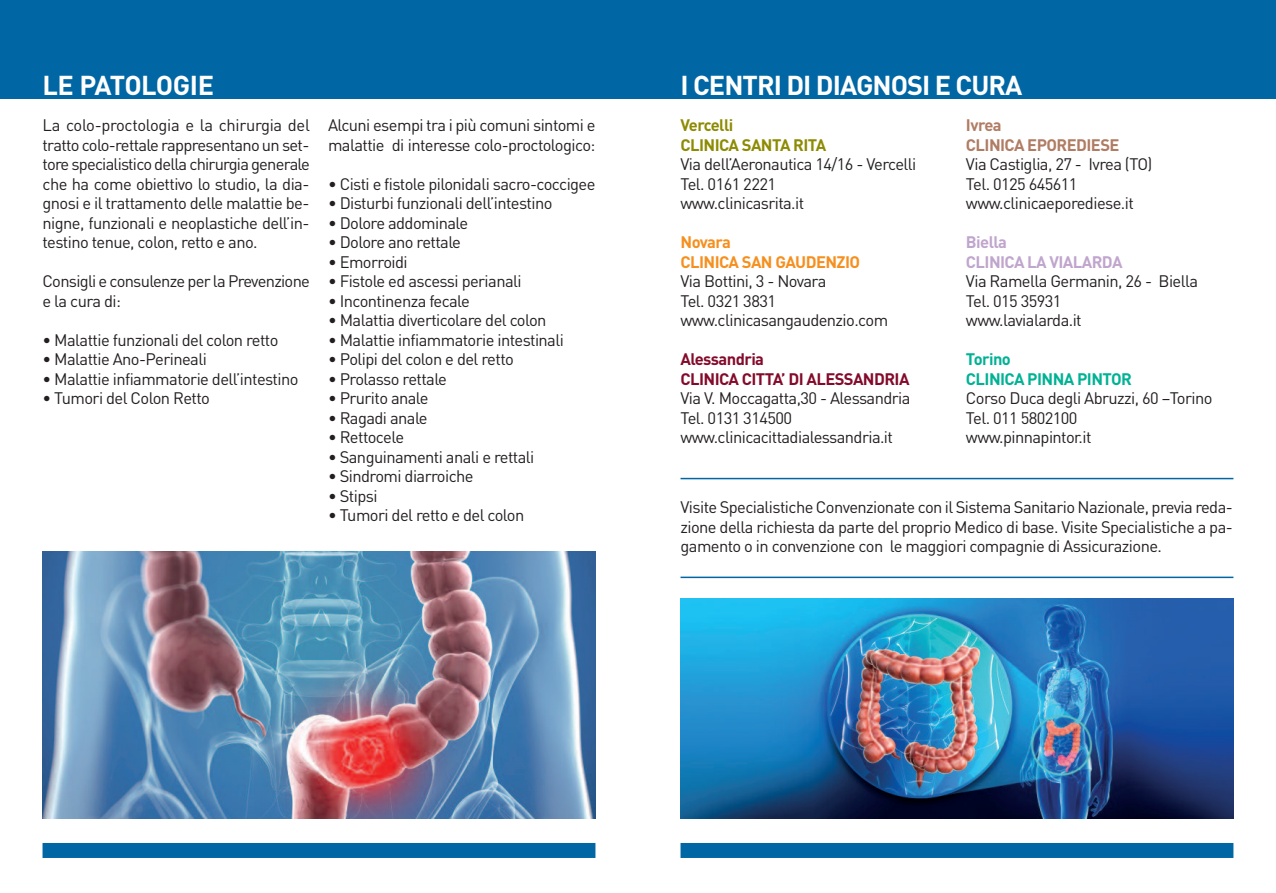
<style>
.page{position:relative;width:1276px;height:893px;background:#fff}
.page>*{position:absolute;margin:0;border:0;box-sizing:border-box;transform-origin:0 0}
.t1{font:700 27px "DIN";letter-spacing:-.035em;color:#fff}
.t2{font:700 27px "DIN";letter-spacing:-.015em;color:#fff}
.t3{font:16.5px/19.5px "DIN";letter-spacing:-.035em;color:#231f20}
.t4{font:700 16.5px/19.5px "DIN";letter-spacing:-.035em;color:#840a2b}
.t5{font:700 16.5px/19.5px "DIN";letter-spacing:-.035em;color:#f68f1e}
.t6{font:700 16.5px/19.5px "DIN";letter-spacing:-.035em;color:#8d8b02}
.t7{font:700 16.5px/19.5px "DIN";letter-spacing:-.035em;color:#00b294}
.t8{font:700 16.5px/19.5px "DIN";letter-spacing:-.035em;color:#c0a5cd}
.t9{font:700 16.5px/19.5px "DIN";letter-spacing:-.035em;color:#b07c64}
</style>
<div class="page">
<div style="left:43px;top:843px;width:552px;height:15px;background:#0066a4"></div>
<div style="left:680px;top:843px;width:553px;height:15px;background:#0066a4"></div>
<div style="left:0;top:0;width:1276px;height:99px;background:#0066a4"></div>
<hr style="left:680px;top:478px;width:553px;height:1px;background:#0066a4">
<hr style="left:680px;top:577px;width:553px;height:1px;background:#0066a4">
<img style="left:43px;top:551px;width:552px;height:267px">
<img style="left:680px;top:599px;width:553px;height:219px">
<h1 class="t2" style="left:43px;top:70px;width:173px">LE PATOLOGIE</h1>
<h1 class="t1" style="left:680px;top:70px;width:343px">I CENTRI DI DIAGNOSI E CURA</h1>
<p class="t3" style="left:43px;top:117px;width:269px;text-align:justify">La colo-proctologia e la chirurgia del tratto colo-rettale rappresentano un set&shy;tore specialistico della chirurgia generale che ha come obiettivo lo studio, la dia&shy;gnosi e il trattamento delle malattie be&shy;nigne, funzionali e neoplastiche dell’in&shy;testino tenue, colon, retto e ano.</p>
<p class="t3" style="left:43px;top:273px;width:269px">Consigli e consulenze per la Prevenzione e la cura di:</p>
<p class="t3" style="left:43px;top:332px;width:237px">• Malattie funzionali del colon retto</p>
<p class="t3" style="left:43px;top:351px;width:166px">• Malattie Ano-Perineali</p>
<p class="t3" style="left:43px;top:371px;width:257px">• Malattie infiammatorie dell’intestino</p>
<p class="t3" style="left:43px;top:390px;width:169px">• Tumori del Colon Retto</p>
<p class="t3" style="left:328px;top:117px;width:269px">Alcuni esempi tra i più comuni sintomi e malattie di interesse colo-proctologico:</p>
<p class="t3" style="left:328px;top:176px;width:269px">• Cisti e fistole pilonidali sacro-coccigee</p>
<p class="t3" style="left:328px;top:195px;width:226px">• Disturbi funzionali dell’intestino</p>
<p class="t3" style="left:328px;top:215px;width:142px">• Dolore addominale</p>
<p class="t3" style="left:328px;top:234px;width:134px">• Dolore ano rettale</p>
<p class="t3" style="left:328px;top:254px;width:81px">• Emorroidi</p>
<p class="t3" style="left:328px;top:273px;width:195px">• Fistole ed ascessi perianali</p>
<p class="t3" style="left:328px;top:293px;width:143px">• Incontinenza fecale</p>
<p class="t3" style="left:328px;top:312px;width:220px">• Malattia diverticolare del colon</p>
<p class="t3" style="left:328px;top:332px;width:237px">• Malattie infiammatorie intestinali</p>
<p class="t3" style="left:328px;top:351px;width:187px">• Polipi del colon e del retto</p>
<p class="t3" style="left:328px;top:371px;width:120px">• Prolasso rettale</p>
<p class="t3" style="left:328px;top:390px;width:102px">• Prurito anale</p>
<p class="t3" style="left:328px;top:410px;width:101px">• Ragadi anale</p>
<p class="t3" style="left:328px;top:429px;width:78px">• Rettocele</p>
<p class="t3" style="left:328px;top:449px;width:208px">• Sanguinamenti anali e rettali</p>
<p class="t3" style="left:328px;top:468px;width:147px">• Sindromi diarroiche</p>
<p class="t3" style="left:328px;top:488px;width:51px">• Stipsi</p>
<p class="t3" style="left:328px;top:507px;width:198px">• Tumori del retto e del colon</p>
<p class="t6" style="left:680px;top:116px;width:147px">Vercelli<br>CLINICA SANTA RITA</p>
<p class="t3" style="left:680px;top:156px;width:237px">Via dell’Aeronautica 14/16 - Vercelli<br>Tel. 0161 2221<br>www.clinicasrita.it</p>
<p class="t5" style="left:680px;top:233px;width:181px">Novara<br>CLINICA SAN GAUDENZIO</p>
<p class="t3" style="left:680px;top:273px;width:209px">Via Bottini, 3 - Novara<br>Tel. 0321 3831 www.clinicasangaudenzio.com</p>
<p class="t4" style="left:680px;top:350px;width:231px">Alessandria<br>CLINICA CITTA’ DI ALESSANDRIA</p>
<p class="t3" style="left:680px;top:390px;width:231px">Via V. Moccagatta,30 - Alessandria<br>Tel. 0131 314500 www.clinicacittadialessandria.it</p>
<p class="t9" style="left:966px;top:116px;width:155px">Ivrea<br>CLINICA EPOREDIESE</p>
<p class="t3" style="left:966px;top:156px;width:188px">Via Castiglia, 27 - Ivrea (TO)<br>Tel. 0125 645611 www.clinicaeporediese.it</p>
<p class="t8" style="left:966px;top:233px;width:158px">Biella<br>CLINICA LA VIALARDA</p>
<p class="t3" style="left:966px;top:273px;width:234px">Via Ramella Germanin, 26 - Biella<br>Tel. 015 35931<br>www.lavialarda.it</p>
<p class="t7" style="left:966px;top:350px;width:167px">Torino<br>CLINICA PINNA PINTOR</p>
<p class="t3" style="left:966px;top:390px;width:248px">Corso Duca degli Abruzzi, 60 –Torino<br>Tel. 011 5802100<br>www.pinnapintor.it</p>
<p class="t3" style="left:680px;top:499px;width:554px;text-align:justify">Visite Specialistiche Convenzionate con il Sistema Sanitario Nazionale, previa reda&shy;zione della richiesta da parte del proprio Medico di base. Visite Specialistiche a pa&shy;gamento o in convenzione con le maggiori compagnie di Assicurazione.</p>
</div>
